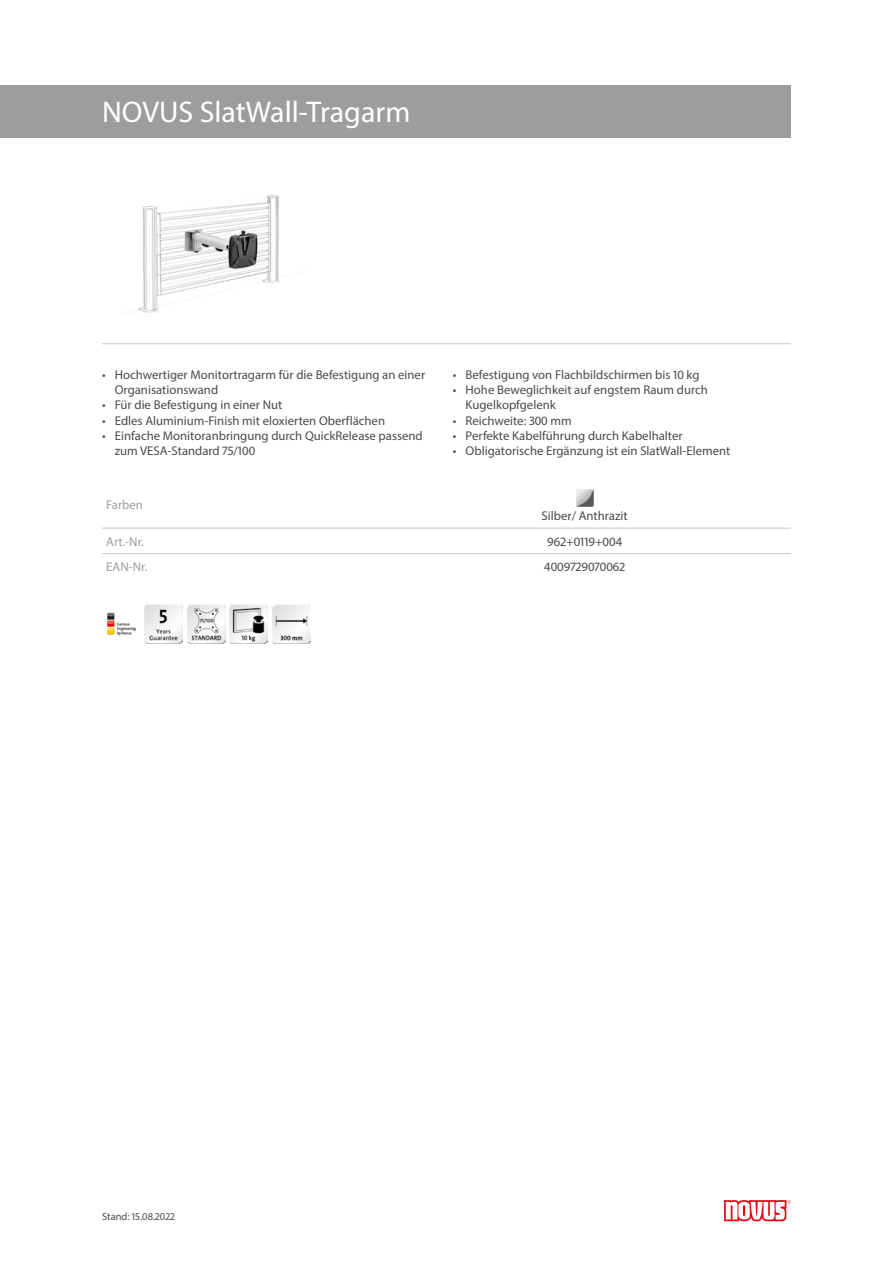
<style>
.page{position:relative;width:893px;height:1263px;background:#fff}
.page>*{position:absolute;margin:0;border:0;box-sizing:border-box;transform-origin:0 0}
.Produktname{font:30px "Myriad Pro";color:#fff}
.Farbildtext{font:12.75px/15.3px "Myriad Pro";color:#4a4a49}
.Produkttabelle_Zentr{font:12.75px "Myriad Pro";color:#4a4a49}
.Produkttabelle_Links{font:12.75px "Myriad Pro";color:#9d9d9c}
.t1{font:10.5px "Myriad Pro";color:#4a4a49}
</style>
<div class="page">
<img style="left:138px;top:195px;width:142px;height:118px">
<hr style="left:102px;top:343px;width:689px;height:1px;background:#c6c6c6">
<img style="left:107px;top:612px;width:29px;height:24px">
<img style="left:145px;top:605px;width:38px;height:38px">
<img style="left:187px;top:605px;width:38px;height:38px">
<img style="left:230px;top:605px;width:38px;height:38px">
<img style="left:272px;top:605px;width:38px;height:38px">
<svg style="left:724px;top:1200px;width:67px;height:21px"></svg>
<div style="left:0;top:85px;width:791px;height:53px;background:#9d9d9c"></div>
<hr style="left:102px;top:528px;width:276px;height:1px;background:#c6c6c6">
<hr style="left:378px;top:528px;width:413px;height:1px;background:#c6c6c6">
<hr style="left:102px;top:553px;width:276px;height:1px;background:#c6c6c6">
<hr style="left:378px;top:553px;width:413px;height:1px;background:#c6c6c6">
<img style="left:576px;top:489px;width:17px;height:17px">
<p class="Produktname" style="left:102px;top:94px;width:310px">NOVUS SlatWall-Tragarm</p>
<p class="Farbildtext" style="left:115px;top:367px;width:312px;text-indent:-13px">• Hochwertiger Monitortragarm für die Befestigung an einer<br>Organisationswand</p>
<p class="Farbildtext" style="left:102px;top:397px;width:182px">• Für die Befestigung in einer Nut</p>
<p class="Farbildtext" style="left:102px;top:413px;width:285px">• Edles Aluminium-Finish mit eloxierten Oberflächen</p>
<p class="Farbildtext" style="left:115px;top:428px;width:309px;text-indent:-13px">• Einfache Monitoranbringung durch QuickRelease passend zum VESA-Standard 75/100</p>
<p class="Produkttabelle_Links" style="left:106px;top:497px;width:38px">Farben</p>
<p class="Farbildtext" style="left:453px;top:367px;width:248px">• Befestigung von Flachbildschirmen bis 10 kg</p>
<p class="Farbildtext" style="left:466px;top:382px;width:244px;text-indent:-13px">• Hohe Beweglichkeit auf engstem Raum durch<br>Kugelkopfgelenk</p>
<p class="Farbildtext" style="left:453px;top:413px;width:120px">• Reichweite: 300 mm</p>
<p class="Farbildtext" style="left:453px;top:428px;width:231px">• Perfekte Kabelführung durch Kabelhalter</p>
<p class="Farbildtext" style="left:453px;top:443px;width:279px">• Obligatorische Ergänzung ist ein SlatWall-Element</p>
<p class="Farbildtext" style="left:542px;top:507px;width:88px">Silber/ Anthrazit</p>
<p class="Produkttabelle_Links" style="left:106px;top:533px;width:39px">Art.-Nr.</p>
<p class="Produkttabelle_Zentr" style="left:547px;top:533px;width:76px">962+0119+004</p>
<p class="Produkttabelle_Links" style="left:106px;top:559px;width:43px">EAN-Nr.</p>
<p class="Produkttabelle_Zentr" style="left:544px;top:559px;width:82px">4009729070062</p>
<p class="t1" style="left:102px;top:1210px;width:74px">Stand: 15.08.2022</p>
</div>
